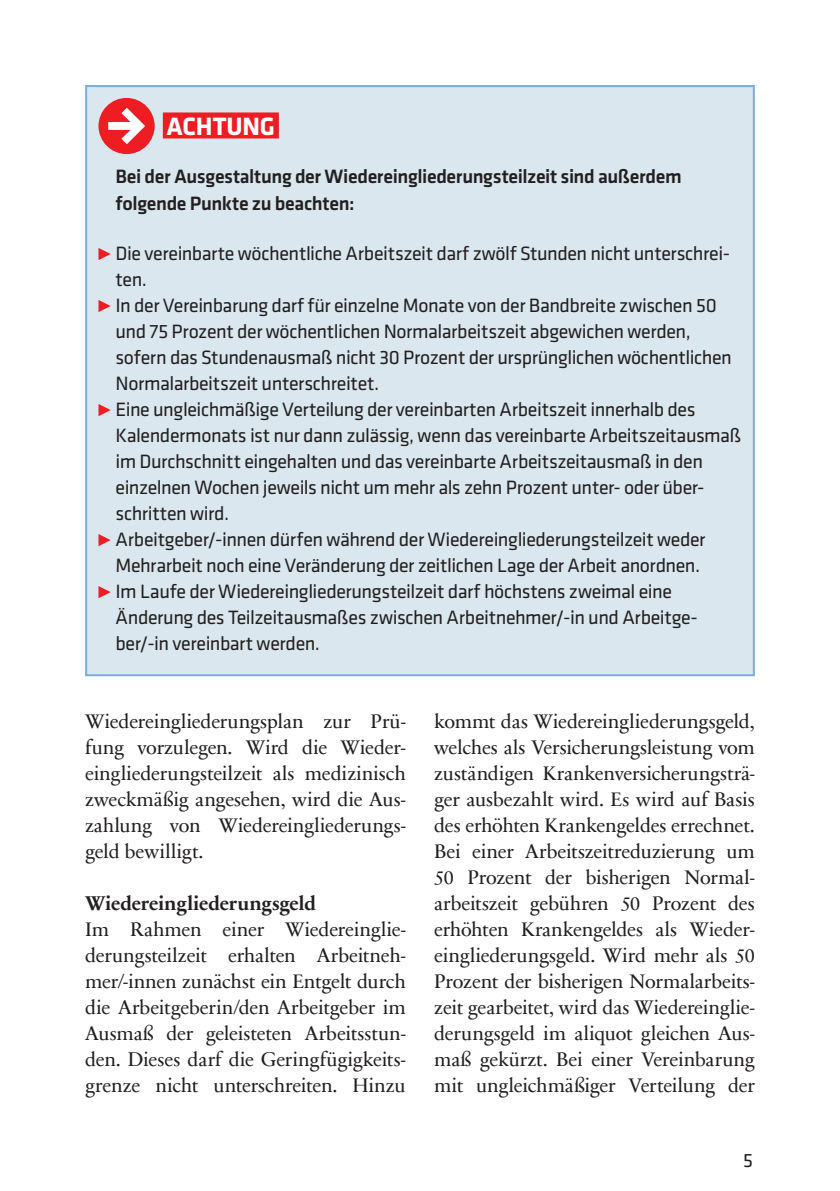
<style>
.page{position:relative;width:840px;height:1191px;background:#fff}
.page>*{position:absolute;margin:0;border:0;box-sizing:border-box;transform-origin:0 0}
.t1{font:700 26px "Klavika Basic";letter-spacing:-.01em;color:#fff}
.t2{font:20px/26px "Sabon Next Com";letter-spacing:-.01em;color:#231f20;text-align:justify}
.t3{font:20px/26px "Klavika Basic";letter-spacing:-.025em;color:#231f20}
.t4{font:500 20px/27px "Klavika Basic";letter-spacing:-.02em;color:#231f20}
.t5{font:700 20px "Sabon Next Com";letter-spacing:-.01em;color:#231f20}
</style>
<div class="page">
<div style="left:86px;top:86px;width:667px;height:589px;background:#dae7ee"></div>
<div style="left:163px;top:112px;width:116px;height:26px;background:#ee1d23"></div>
<svg style="left:98px;top:248px;width:13px;height:12px"></svg>
<svg style="left:98px;top:300px;width:13px;height:12px"></svg>
<svg style="left:98px;top:404px;width:13px;height:12px"></svg>
<svg style="left:98px;top:534px;width:13px;height:12px"></svg>
<svg style="left:98px;top:586px;width:13px;height:12px"></svg>
<div style="left:98px;top:98px;width:57px;height:56px;background:#ee1d23;border-radius:50%"></div>
<svg style="left:108px;top:108px;width:37px;height:36px"></svg>
<h1 class="t1" style="left:166px;top:107px;width:110px">ACHTUNG</h1>
<p class="t4" style="left:115px;top:162px;width:567px">Bei der Ausgestaltung der Wiedereingliederungsteilzeit sind außerdem folgende Punkte zu beachten:</p>
<p class="t3" style="left:115px;top:240px;width:627px">Die vereinbarte wöchentliche Arbeitszeit darf zwölf Stunden nicht unterschrei&shy;ten.<br>In der Vereinbarung darf für einzelne Monate von der Bandbreite zwischen 50 und 75 Prozent der wöchentlichen Normalarbeitszeit abgewichen werden, sofern das Stundenausmaß nicht 30 Prozent der ursprünglichen wöchentlichen Normalarbeitszeit unterschreitet.<br>Eine ungleichmäßige Verteilung der vereinbarten Arbeitszeit innerhalb des Kalendermonats ist nur dann zulässig, wenn das vereinbarte Arbeitszeitausmaß im Durchschnitt eingehalten und das vereinbarte Arbeitszeitausmaß in den einzelnen Wochen jeweils nicht um mehr als zehn Prozent unter- oder über&shy;schritten wird.<br>Arbeitgeber/-innen dürfen während der Wiedereingliederungsteilzeit weder Mehrarbeit noch eine Veränderung der zeitlichen Lage der Arbeit anordnen.<br>Im Laufe der Wiedereingliederungsteilzeit darf höchstens zweimal eine Änderung des Teilzeitausmaßes zwischen Arbeitnehmer/-in und Arbeitge&shy;ber/-in vereinbart werden.</p>
<p class="t2" style="left:85px;top:707px;width:322px">Wiedereingliederungsplan zur Prü&shy;fung vorzulegen. Wird die Wieder&shy;eingliederungsteilzeit als medizinisch zweckmäßig angesehen, wird die Aus&shy;zahlung von Wiedereingliederungs&shy;geld bewilligt.</p>
<p class="t5" style="left:85px;top:888px;width:232px">Wiedereingliederungsgeld</p>
<p class="t2" style="left:85px;top:915px;width:322px">Im Rahmen einer Wiedereinglie&shy;derungsteilzeit erhalten Arbeitneh&shy;mer/-innen zunächst ein Entgelt durch die Arbeitgeberin/den Arbeitgeber im Ausmaß der geleisteten Arbeitsstun&shy;den. Dieses darf die Geringfügigkeits&shy;grenze nicht unterschreiten. Hinzu</p>
<p class="t2" style="left:434px;top:707px;width:322px">kommt das Wiedereingliederungsgeld, welches als Versicherungsleistung vom zuständigen Krankenversicherungsträ&shy;ger ausbezahlt wird. Es wird auf Basis des erhöhten Krankengeldes errechnet.<br>Bei einer Arbeitszeitreduzierung um 50 Prozent der bisherigen Normal&shy;arbeitszeit gebühren 50 Prozent des erhöhten Krankengeldes als Wieder&shy;eingliederungsgeld. Wird mehr als 50<br>Prozent der bisherigen Normalarbeits&shy;zeit gearbeitet, wird das Wiedereinglie&shy;derungsgeld im aliquot gleichen Aus&shy;maß gekürzt. Bei einer Vereinbarung mit ungleichmäßiger Verteilung der</p>
<p class="t3" style="left:742px;top:1147px;width:11px">5</p>
</div>
